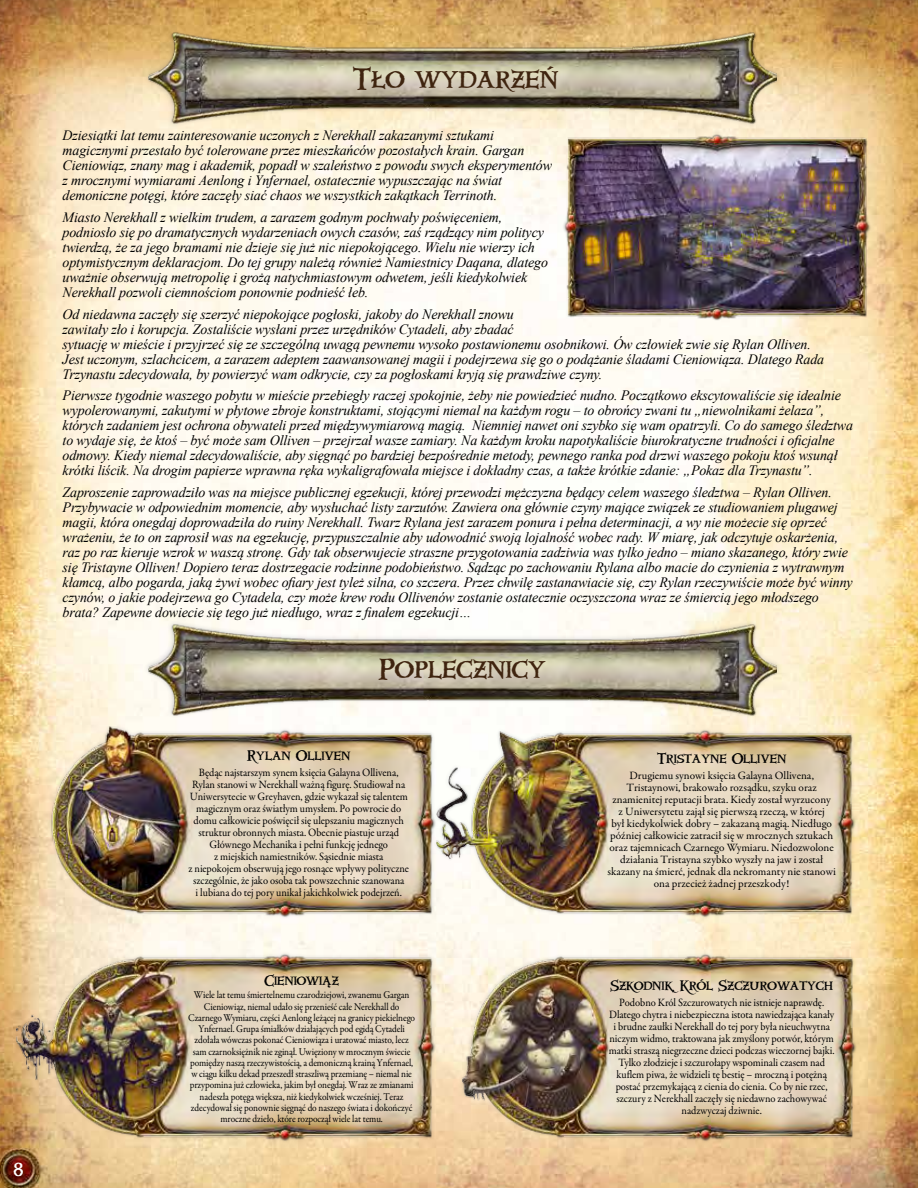
<style>
.page{position:relative;width:918px;height:1188px;background:#fff}
.page>*{position:absolute;margin:0;border:0;box-sizing:border-box;transform-origin:0 0}
.t1{font:27px "Windlass";color:#3f240f}
.t2{font:16.5px "Windlass";color:#fff}
.t3{font:italic 14.25px/15px "Times New Roman";letter-spacing:-.01em;color:#000}
.t4{font:13.5px "Windlass";color:#000}
.t5{font:11.25px/12px "Garamond Descent";letter-spacing:-.005em;color:#000;text-align:center;scale:.94 1}
.t6{font:11.25px/12px "Garamond Descent";letter-spacing:-.005em;color:#000;text-align:center}
.t7{font:10.5px/11.2px "Garamond Descent";letter-spacing:-.01em;color:#000;text-align:center;scale:.9 1}
</style>
<div class="page">
<img style="left:0;top:0;width:918px;height:1188px">
<img style="left:149px;top:609px;width:627px;height:118px">
<img style="left:149px;top:17px;width:627px;height:122px">
<img style="left:15px;top:951px;width:420px;height:196px">
<img style="left:448px;top:727px;width:420px;height:196px">
<img style="left:435px;top:951px;width:433px;height:196px">
<img style="left:15px;top:727px;width:433px;height:196px">
<img style="left:561px;top:130px;width:311px;height:192px">
<p class="t2" style="left:14px;top:1158px;width:11px">8</p>
<h1 class="t1" style="left:353px;top:61px;width:207px">Tło wydarzeń</h1>
<p class="t3" style="left:63px;top:128px;width:491px">Dziesiątki lat temu zainteresowanie uczonych z Nerekhall zakazanymi sztukami magicznymi przestało być tolerowane przez mieszkańców pozostałych krain. Gargan Cieniowiąz, znany mag i akademik, popadł w szaleństwo z powodu swych eksperymentów z mrocznymi wymiarami Aenlong i Ynfernael, ostatecznie wypuszczając na świat demoniczne potęgi, które zaczęły siać chaos we wszystkich zakątkach Terrinoth.</p>
<p class="t3" style="left:63px;top:209px;width:487px">Miasto Nerekhall z wielkim trudem, a zarazem godnym pochwały poświęceniem, podniosło się po dramatycznych wydarzeniach owych czasów, zaś rządzący nim politycy twierdzą, że za jego bramami nie dzieje się już nic niepokojącego. Wielu nie wierzy ich optymistycznym deklaracjom. Do tej grupy należą również Namiestnicy Daqana, dlatego uważnie obserwują metropolię i grożą natychmiastowym odwetem, jeśli kiedykolwiek Nerekhall pozwoli ciemnościom ponownie podnieść łeb.</p>
<p class="t3" style="left:63px;top:306px;width:763px">Od niedawna zaczęły się szerzyć niepokojące pogłoski, jakoby do Nerekhall znowu<br>zawitały zło i korupcja. Zostaliście wysłani przez urzędników Cytadeli, aby zbadać<br>sytuację w mieście i przyjrzeć się ze szczególną uwagą pewnemu wysoko postawionemu osobnikowi. Ów człowiek zwie się Rylan Olliven.<br>Jest uczonym, szlachcicem, a zarazem adeptem zaawansowanej magii i podejrzewa się go o podążanie śladami Cieniowiąza. Dlatego Rada Trzynastu zdecydowała, by powierzyć wam odkrycie, czy za pogłoskami kryją się prawdziwe czyny.</p>
<p class="t3" style="left:63px;top:388px;width:792px">Pierwsze tygodnie waszego pobytu w mieście przebiegły raczej spokojnie, żeby nie powiedzieć nudno. Początkowo ekscytowaliście się idealnie wypolerowanymi, zakutymi w płytowe zbroje konstruktami, stojącymi niemal na każdym rogu – to obrońcy zwani tu „niewolnikami żelaza”, których zadaniem jest ochrona obywateli przed międzywymiarową magią. Niemniej nawet oni szybko się wam opatrzyli. Co do samego śledztwa to wydaje się, że ktoś – być może sam Olliven – przejrzał wasze zamiary. Na każdym kroku napotykaliście biurokratyczne trudności i oficjalne odmowy. Kiedy niemal zdecydowaliście, aby sięgnąć po bardziej bezpośrednie metody, pewnego ranka pod drzwi waszego pokoju ktoś wsunął krótki liścik. Na drogim papierze wprawna ręka wykaligrafowała miejsce i dokładny czas, a także krótkie zdanie: „Pokaz dla Trzynastu”.</p>
<p class="t3" style="left:63px;top:485px;width:792px">Zaproszenie zaprowadziło was na miejsce publicznej egzekucji, której przewodzi mężczyzna będący celem waszego śledztwa – Rylan Olliven.<br>Przybywacie w odpowiednim momencie, aby wysłuchać listy zarzutów. Zawiera ona głównie czyny mające związek ze studiowaniem plugawej magii, która onegdaj doprowadziła do ruiny Nerekhall. Twarz Rylana jest zarazem ponura i pełna determinacji, a wy nie możecie się oprzeć wrażeniu, że to on zaprosił was na egzekucję, przypuszczalnie aby udowodnić swoją lojalność wobec rady. W miarę, jak odczytuje oskarżenia, raz po raz kieruje wzrok w waszą stronę. Gdy tak obserwujecie straszne przygotowania zadziwia was tylko jedno – miano skazanego, który zwie się Tristayne Olliven! Dopiero teraz dostrzegacie rodzinne podobieństwo. Sądząc po zachowaniu Rylana albo macie do czynienia z wytrawnym kłamcą, albo pogarda, jaką żywi wobec ofiary jest tyleż silna, co szczera. Przez chwilę zastanawiacie się, czy Rylan rzeczywiście może być winny czynów, o jakie podejrzewa go Cytadela, czy może krew rodu Ollivenów zostanie ostatecznie oczyszczona wraz ze śmiercią jego młodszego brata? Zapewne dowiecie się tego już niedługo, wraz z finałem egzekucji…</p>
<h1 class="t1" style="left:379px;top:650px;width:169px">Poplecznicy</h1>
<p class="t4" style="left:247px;top:747px;width:105px">Rylan Olliven</p>
<p class="t5" style="left:188px;top:767px;width:236px">Będąc najstarszym synem księcia Galayna Ollivena, Rylan stanowi w Nerekhall ważną figurę. Studiował na Uniwersytecie w Greyhaven, gdzie wykazał się talentem magicznym oraz światłym umysłem. Po powrocie do domu całkowicie poświęcił się ulepszaniu magicznych struktur obronnych miasta. Obecnie piastuje urząd Głównego Mechanika i pełni funkcję jednego<br>z miejskich namiestników. Sąsiednie miasta<br>z niepokojem obserwują jego rosnące wpływy polityczne szczególnie, że jako osoba tak powszechnie szanowana<br>i lubiana do tej pory unikał jakichkolwiek podejrzeń.</p>
<p class="t4" style="left:264px;top:971px;width:76px">Cieniowiąz</p>
<p class="t7" style="left:188px;top:990px;width:254px">Wiele lat temu śmiertelnemu czarodziejowi, zwanemu Gargan Cieniowiąz, niemal udało się przenieść całe Nerekhall do Czarnego Wymiaru, części Aenlong leżącej na granicy piekielnego Ynfernael. Grupa śmiałków działających pod egidą Cytadeli zdołała wówczas pokonać Cieniowiąza i uratować miasto, lecz sam czarnoksiężnik nie zginął. Uwięziony w mrocznym świecie pomiędzy naszą rzeczywistością, a demoniczną krainą Ynfernael, w ciągu kilku dekad przeszedł straszliwą przemianę – niemal nie przypomina już człowieka, jakim był onegdaj. Wraz ze zmianami nadeszła potęga większa, niż kiedykolwiek wcześniej. Teraz zdecydował się ponownie sięgnąć do naszego świata i dokończyć mroczne dzieło, które rozpoczął wiele lat temu.</p>
<p class="t4" style="left:657px;top:749px;width:131px">Tristayne Olliven</p>
<p class="t6" style="left:608px;top:770px;width:230px">Drugiemu synowi księcia Galayna Ollivena, Tristaynowi, brakowało rozsądku, szyku oraz znamienitej reputacji brata. Kiedy został wyrzucony<br>z Uniwersytetu zajął się pierwszą rzeczą, w której<br>był kiedykolwiek dobry – zakazaną magią. Niedługo później całkowicie zatracił się w mrocznych sztukach oraz tajemnicach Czarnego Wymiaru. Niedozwolone działania Tristayna szybko wyszły na jaw i został skazany na śmierć, jednak dla nekromanty nie stanowi ona przecież żadnej przeszkody!</p>
<p class="t4" style="left:610px;top:977px;width:224px">Szkodnik, Król Szczurowatych</p>
<p class="t5" style="left:609px;top:997px;width:242px">Podobno Król Szczurowatych nie istnieje naprawdę.<br>Dlatego chytra i niebezpieczna istota nawiedzająca kanały i brudne zaułki Nerekhall do tej pory była nieuchwytna niczym widmo, traktowana jak zmyślony potwór, którym matki straszą niegrzeczne dzieci podczas wieczornej bajki.<br>Tylko złodzieje i szczurołapy wspominali czasem nad kuflem piwa, że widzieli tę bestię – mroczną i potężną postać przemykającą z cienia do cienia. Co by nie rzec, szczury z Nerekhall zaczęły się niedawno zachowywać nadzwyczaj dziwnie.</p>
</div>
